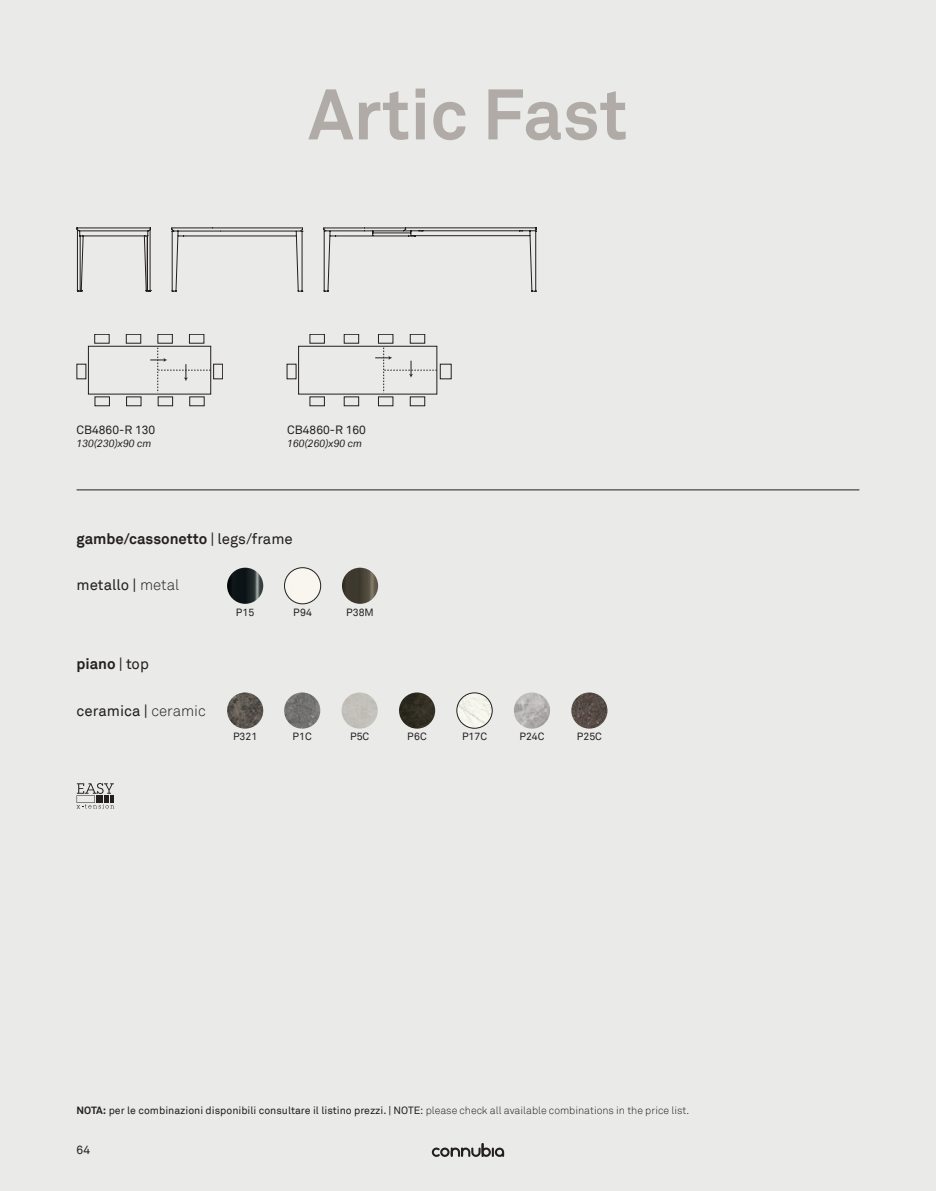
<style>
.page{position:relative;width:936px;height:1191px;background:#fff}
.page>*{position:absolute;margin:0;border:0;box-sizing:border-box;transform-origin:0 0}
.t1{font:700 70.5px "Akkurat";color:#b0aba6}
.t2{font:700 15px "Akkurat";color:#231f20}
.t3{font:15px "Akkurat";color:#231f20}
.t4{font:12px "Akkurat";color:#231f20}
.t5{font:10.5px "Akkurat";color:#231f20}
.t6{font:italic 10.5px "Akkurat";color:#231f20}
.s1{font-weight:400}
.s2{font-weight:300}
.s3{font-weight:400;font-style:italic}
.s4{font-weight:700}
</style>
<div class="page">
<div style="left:0;top:0;width:935px;height:1191px;background:#eaeae8"></div>
<img style="left:227px;top:692px;width:36px;height:36px;border-radius:18px">
<hr style="left:77px;top:489px;width:782px;height:1px;background:#231f20">
<svg style="left:77px;top:227px;width:459px;height:64px"></svg>
<svg style="left:287px;top:334px;width:164px;height:72px"></svg>
<svg style="left:77px;top:334px;width:146px;height:72px"></svg>
<svg style="left:77px;top:783px;width:37px;height:25px"></svg>
<img style="left:284px;top:567px;width:36px;height:37px;border-radius:18px">
<div style="left:284px;top:567px;width:37px;height:37px;border:1px solid #231f20;border-radius:50%"></div>
<img style="left:227px;top:567px;width:36px;height:37px;border-radius:18px">
<img style="left:342px;top:567px;width:36px;height:37px;border-radius:18px">
<img style="left:284px;top:692px;width:36px;height:36px;border-radius:18px">
<img style="left:341px;top:692px;width:37px;height:36px;border-radius:18px">
<img style="left:399px;top:692px;width:36px;height:36px;border-radius:18px">
<img style="left:456px;top:692px;width:36px;height:36px;border-radius:18px">
<div style="left:456px;top:692px;width:36px;height:36px;border:1px solid #231f20;border-radius:50%"></div>
<img style="left:571px;top:692px;width:36px;height:36px;border-radius:18px">
<img style="left:514px;top:692px;width:36px;height:36px;border-radius:18px">
<svg style="left:431px;top:1143px;width:73px;height:14px"></svg>
<p class="t4" style="left:77px;top:423px;width:80px">CB4860-R 130</p>
<p class="t6" style="left:77px;top:437px;width:77px">130(230)x90 cm</p>
<h1 class="t1" style="left:308px;top:70px;width:321px">Artic Fast</h1>
<p class="t4" style="left:287px;top:423px;width:80px">CB4860-R 160</p>
<p class="t6" style="left:287px;top:437px;width:77px">160(260)x90 cm</p>
<h2 class="t2" style="left:77px;top:529px;width:218px">gambe/cassonetto <span class="s1">| legs/frame</span></h2>
<h2 class="t3" style="left:77px;top:576px;width:104px">metallo | <span class="s2">metal</span></h2>
<h2 class="t2" style="left:77px;top:654px;width:74px">piano <span class="s3">|</span> <span class="s1">top</span></h2>
<h2 class="t3" style="left:77px;top:701px;width:131px">ceramica | <span class="s2">ceramic</span></h2>
<p class="t5" style="left:236px;top:606px;width:20px">P15</p>
<p class="t5" style="left:293px;top:606px;width:20px">P94</p>
<p class="t5" style="left:346px;top:606px;width:29px">P38M</p>
<p class="t5" style="left:233px;top:730px;width:26px">P321</p>
<p class="t5" style="left:292px;top:730px;width:21px">P1C</p>
<p class="t5" style="left:350px;top:730px;width:21px">P5C</p>
<p class="t5" style="left:407px;top:730px;width:21px">P6C</p>
<p class="t5" style="left:462px;top:730px;width:27px">P17C</p>
<p class="t5" style="left:519px;top:730px;width:27px">P24C</p>
<p class="t5" style="left:577px;top:730px;width:27px">P25C</p>
<p class="t5" style="left:77px;top:1104px;width:614px"><span class="s4">NOTA:</span> per le combinazioni disponibili consultare il listino prezzi. | NOTE: <span class="s2">please check all available combinations in the price list.</span></p>
<p class="t4" style="left:77px;top:1143px;width:15px">64</p>
</div>
